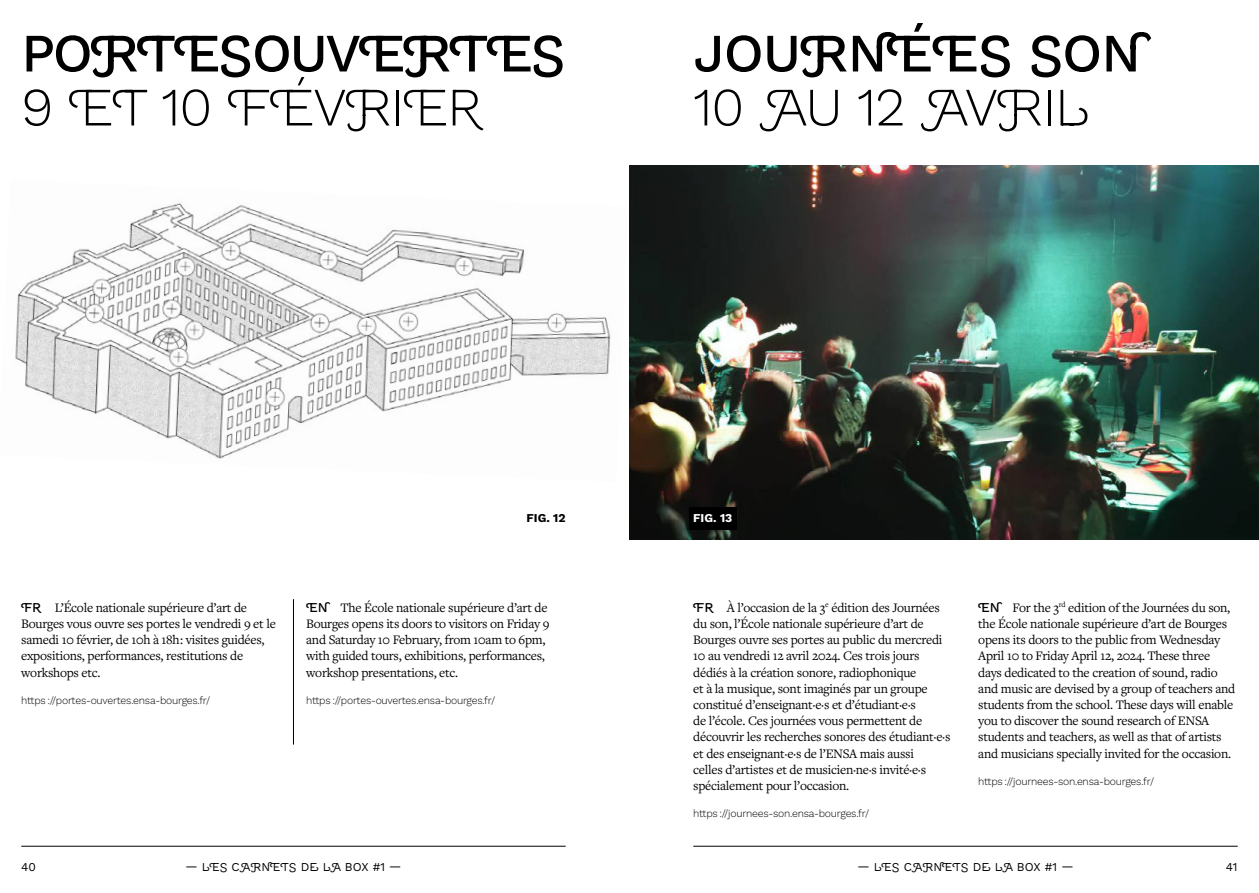
<style>
.page{position:relative;width:1259px;height:893px;background:#fff}
.page>*{position:absolute;margin:0;border:0;box-sizing:border-box;transform-origin:0 0}
.t1{font:300 54px "Work Sans";letter-spacing:-.02em;color:#000}
.t2{font:500 54px "Work Sans";letter-spacing:-.045em;color:#000}
.t3{font:500 54px "Work Sans";letter-spacing:-.02em;color:#000}
.t4{font:13.5px/16.2px "Freight Text Pro";letter-spacing:-.02em;color:#000}
.t5{font:12px "Work Sans";color:#000}
.t6{font:700 12px "Work Sans";color:#000}
.t7{font:700 12px "Work Sans";color:#fff}
.t8{font:300 10.5px "Work Sans";letter-spacing:-.02em;color:#000}
.s1{font-family:"Work Sans";font-weight:500}
</style>
<div class="page">
<img style="left:15px;top:203px;width:596px;height:256px">
<img style="left:629px;top:165px;width:630px;height:375px">
<hr style="left:293px;top:599px;width:1px;height:146px;background:#000">
<hr style="left:693px;top:846px;width:544px;height:1px;background:#000">
<hr style="left:21px;top:846px;width:545px;height:1px;background:#000">
<div style="left:689px;top:507px;width:47px;height:23px;background:#000"></div>
<h1 class="t2" style="left:21px;top:12px;width:545px">PORTES OUVERTES</h1>
<h1 class="t1" style="left:21px;top:67px;width:462px">9 ET 10 FÉVRIE R</h1>
<h1 class="t3" style="left:693px;top:12px;width:449px">JOURNÉES SON</h1>
<h1 class="t1" style="left:693px;top:67px;width:396px">10 AU 12 AVRIL</h1>
<p class="t6" style="left:526px;top:509px;width:41px">fig. 12</p>
<p class="t7" style="left:693px;top:509px;width:41px">fig. 13</p>
<p class="t4" style="left:21px;top:599px;width:256px"><span class="s1">FR</span> L’École nationale supérieure d’art de Bourges vous ouvre ses portes le vendredi 9 et le samedi 10 février, de 10h à 18h : visites guidées, expositions, performances, restitutions de workshops etc.</p>
<p class="t8" style="left:21px;top:692px;width:191px">https ://portes-ouvertes.ensa-bourges.fr/</p>
<p class="t4" style="left:306px;top:599px;width:245px"><span class="s1">EN</span> The École nationale supérieure d’art de Bourges opens its doors to visitors on Friday 9 and Saturday 10 February, from 10am to 6pm, with guided tours, exhibitions, performances, workshop presentations, etc.</p>
<p class="t8" style="left:306px;top:692px;width:191px">https ://portes-ouvertes.ensa-bourges.fr/</p>
<p class="t4" style="left:693px;top:599px;width:259px"><span class="s1">FR</span> À l’occasion de la 3<sup>e</sup> édition des Journées du son, l’École nationale supérieure d’art de Bourges ouvre ses portes au public du mercredi 10 au vendredi 12 avril 2024. Ces trois jours dédiés à la création sonore, radiophonique<br>et à la musique, sont imaginés par un groupe constitué d’enseignant·e·s et d’étudiant·e·s<br>de l’école. Ces journées vous permettent de découvrir les recherches sonores des étudiant·e·s et des enseignant·e·s de l’ENSA mais aussi<br>celles d’artistes et de musicien·ne·s invité·e·s spécialement pour l’occasion.</p>
<p class="t8" style="left:693px;top:806px;width:177px">https ://journees-son.ensa-bourges.fr/</p>
<p class="t4" style="left:978px;top:599px;width:258px"><span class="s1">EN</span> For the 3<sup>rd</sup> edition of the Journées du son, the École nationale supérieure d’art de Bourges opens its doors to the public from Wednesday April 10 to Friday April 12, 2024. These three days dedicated to the creation of sound, radio and music are devised by a group of teachers and students from the school. These days will enable you to discover the sound research of ENSA students and teachers, as well as that of artists and musicians specially invited for the occasion.</p>
<p class="t8" style="left:978px;top:773px;width:177px">https ://journees-son.ensa-bourges.fr/</p>
<p class="t5" style="left:21px;top:858px;width:16px">40</p>
<p class="t5" style="left:185px;top:858px;width:218px">— LES CARNETS DE LA BOX #1 —</p>
<p class="t5" style="left:857px;top:858px;width:218px">— LES CARNETS DE LA BOX #1 —</p>
<p class="t5" style="left:1225px;top:858px;width:13px">41</p>
</div>
